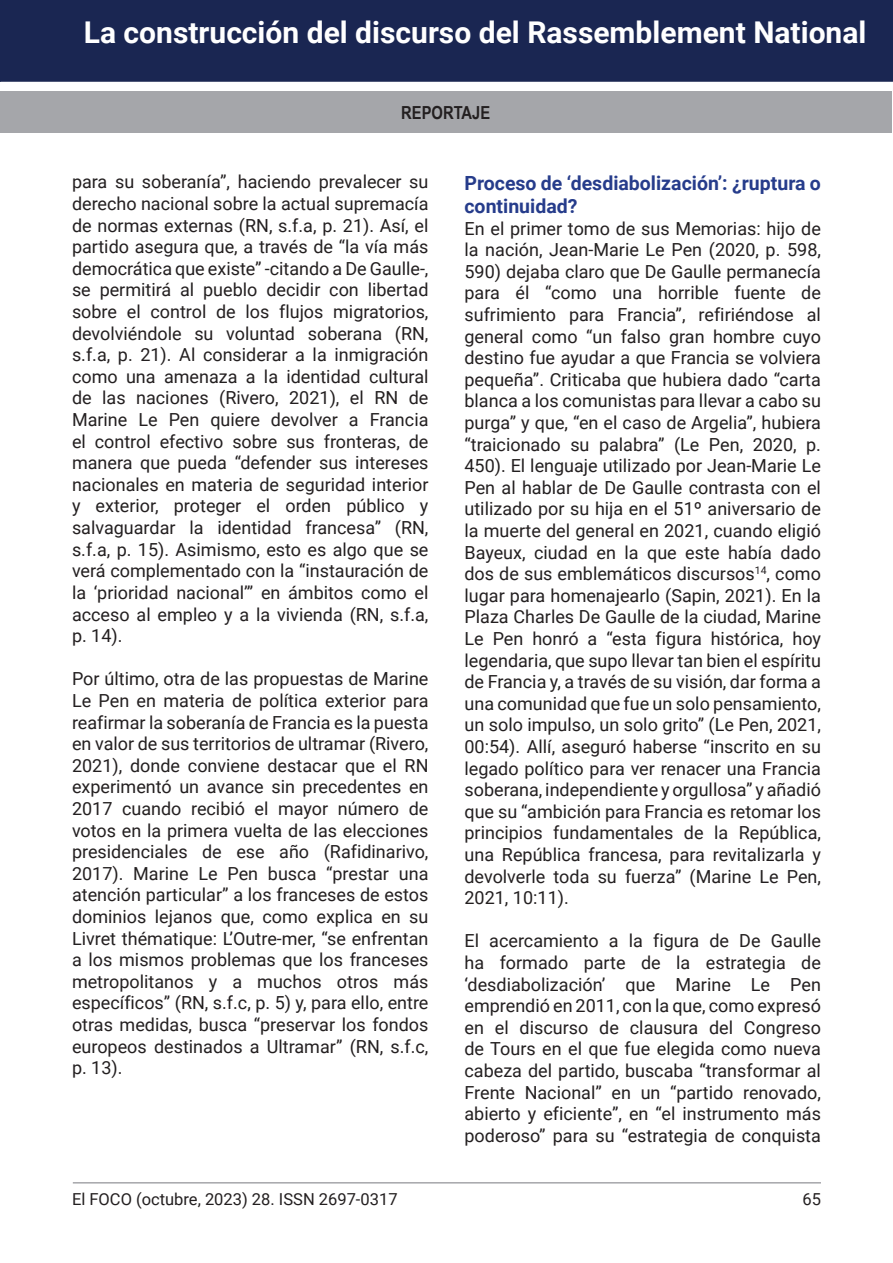
<style>
.page{position:relative;width:893px;height:1263px;background:#fff}
.page>*{position:absolute;margin:0;border:0;box-sizing:border-box;transform-origin:0 0}
.t1{font:700 30px "Roboto";color:#fff}
.t2{font:700 19.5px/23.4px "Roboto";color:#263c8b}
.t3{font:18px/21.6px "Roboto";color:#231f20;text-align:justify}
.t4{font:700 18px "Arial Narrow";color:#231f20}
.t5{font:16.5px "Roboto";color:#231f20}
</style>
<div class="page">
<div style="left:0;top:0;width:893px;height:82px;background:#1a2652"></div>
<div style="left:0;top:91px;width:892px;height:41px;background:#a5a6aa"></div>
<hr style="left:73px;top:1182px;width:748px;height:1px;background:#a5a6aa">
<h1 class="t1" style="left:84px;top:12px;width:784px">La construcción del discurso del Rassemblement National</h1>
<p class="t4" style="left:401px;top:99px;width:91px">REPORTAJE</p>
<p class="t3" style="left:72px;top:171px;width:358px">para su soberanía”, haciendo prevalecer su derecho nacional sobre la actual supremacía de normas externas (RN, s.f.a, p. 21). Así, el partido asegura que, a través de “la vía más democrática que existe” -citando a De Gaulle-, se permitirá al pueblo decidir con libertad sobre el control de los flujos migratorios, devolviéndole su voluntad soberana (RN, s.f.a, p. 21). Al considerar a la inmigración como una amenaza a la identidad cultural de las naciones (Rivero, 2021), el RN de Marine Le Pen quiere devolver a Francia el control efectivo sobre sus fronteras, de manera que pueda “defender sus intereses nacionales en materia de seguridad interior y exterior, proteger el orden público y salvaguardar la identidad francesa” (RN, s.f.a, p. 15). Asimismo, esto es algo que se verá complementado con la “instauración de la ‘prioridad nacional’” en ámbitos como el acceso al empleo y a la vivienda (RN, s.f.a, p. 14).</p>
<p class="t3" style="left:72px;top:667px;width:358px">Por último, otra de las propuestas de Marine Le Pen en materia de política exterior para reafirmar la soberanía de Francia es la puesta en valor de sus territorios de ultramar (Rivero, 2021), donde conviene destacar que el RN experimentó un avance sin precedentes en 2017 cuando recibió el mayor número de votos en la primera vuelta de las elecciones presidenciales de ese año (Rafidinarivo, 2017). Marine Le Pen busca “prestar una atención particular” a los franceses de estos dominios lejanos que, como explica en su Livret thématique: L’Outre-mer, “se enfrentan a los mismos problemas que los franceses metropolitanos y a muchos otros más específicos” (RN, s.f.c, p. 5) y, para ello, entre otras medidas, busca “preservar los fondos europeos destinados a Ultramar” (RN, s.f.c, p. 13).</p>
<p class="t2" style="left:464px;top:170px;width:358px">Proceso de ‘desdiabolización’: ¿ruptura o continuidad?</p>
<p class="t3" style="left:464px;top:217px;width:358px">En el primer tomo de sus Memorias: hijo de la nación, Jean-Marie Le Pen (2020, p. 598, 590) dejaba claro que De Gaulle permanecía para él “como una horrible fuente de sufrimiento para Francia”, refiriéndose al general como “un falso gran hombre cuyo destino fue ayudar a que Francia se volviera pequeña”. Criticaba que hubiera dado “carta blanca a los comunistas para llevar a cabo su purga” y que, “en el caso de Argelia”, hubiera “traicionado su palabra” (Le Pen, 2020, p.<br>450). El lenguaje utilizado por Jean-Marie Le Pen al hablar de De Gaulle contrasta con el utilizado por su hija en el 51º aniversario de la muerte del general en 2021, cuando eligió Bayeux, ciudad en la que este había dado dos de sus emblemáticos discursos<sup>14</sup>, como lugar para homenajearlo (Sapin, 2021). En la Plaza Charles De Gaulle de la ciudad, Marine Le Pen honró a “esta figura histórica, hoy legendaria, que supo llevar tan bien el espíritu de Francia y, a través de su visión, dar forma a una comunidad que fue un solo pensamiento, un solo impulso, un solo grito” (Le Pen, 2021, 00:54). Allí, aseguró haberse “inscrito en su legado político para ver renacer una Francia soberana, independiente y orgullosa” y añadió que su “ambición para Francia es retomar los principios fundamentales de la República, una República francesa, para revitalizarla y devolverle toda su fuerza” (Marine Le Pen, 2021, 10:11).</p>
<p class="t3" style="left:464px;top:929px;width:358px">El acercamiento a la figura de De Gaulle ha formado parte de la estrategia de ‘desdiabolización’ que Marine Le Pen emprendió en 2011, con la que, como expresó en el discurso de clausura del Congreso de Tours en el que fue elegida como nueva cabeza del partido, buscaba “transformar al Frente Nacional” en un “partido renovado, abierto y eficiente”, en “el instrumento más poderoso” para su “estrategia de conquista</p>
<p class="t5" style="left:72px;top:1188px;width:327px">El FOCO (octubre, 2023) 28. ISSN 2697-0317</p>
<p class="t5" style="left:802px;top:1188px;width:20px">65</p>
</div>
